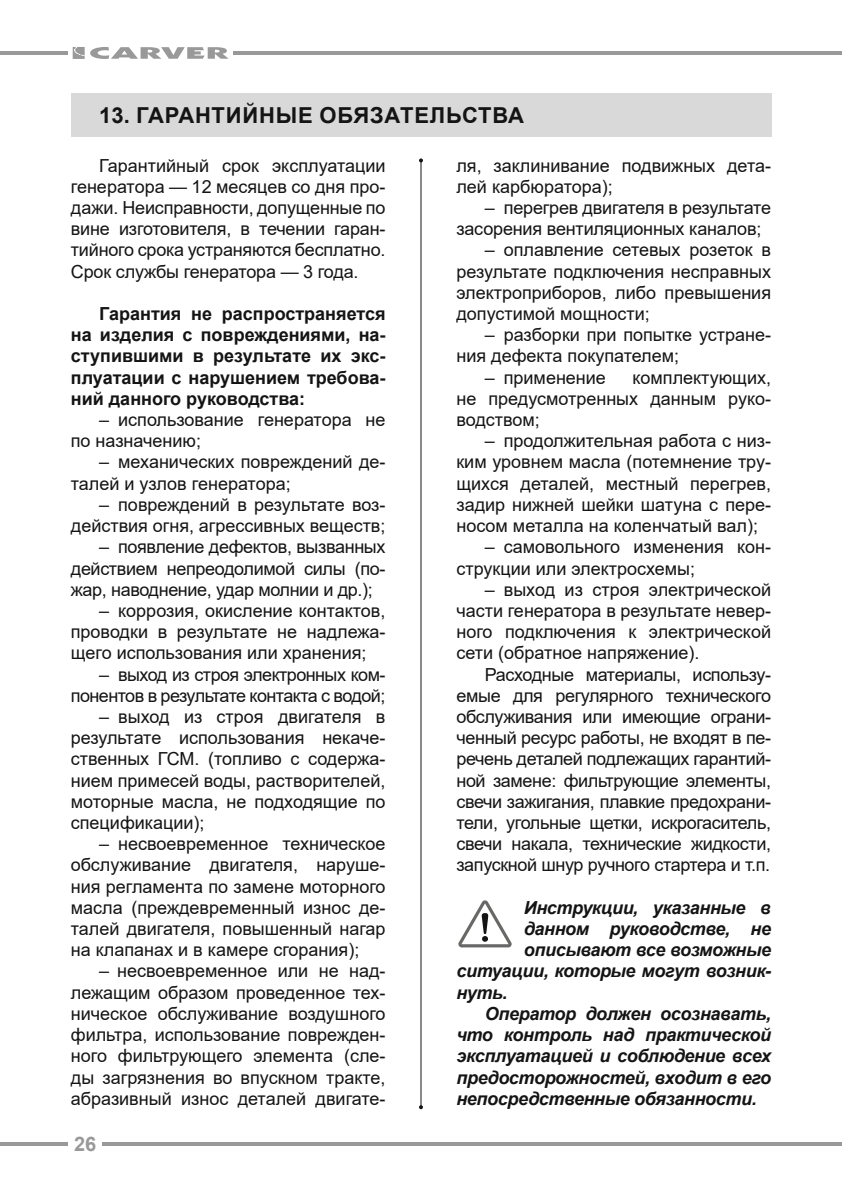
<style>
.page{position:relative;width:842px;height:1191px;background:#fff}
.page>*{position:absolute;margin:0;border:0;box-sizing:border-box;transform-origin:0 0}
.t1{font:700 22px "Arial";letter-spacing:.035em;color:#131413}
.t2{font:700 20px "Arial";color:#999}
.t3{font:18px/21.2px "Arial";color:#131413;text-align:justify}
.t4{font:italic 700 18px "Arial";letter-spacing:-.02em;color:#131413}
.t5{font:700 18px/21.2px "Arial";color:#131413;text-align:justify}
.t6{font:18px/21.2px "Arial";letter-spacing:-.03em;color:#131413;text-align:right}
</style>
<div class="page">
<hr style="left:234px;top:51px;width:608px;height:4px;background:#999">
<hr style="left:102px;top:1142px;width:740px;height:3px;background:#999">
<hr style="left:0;top:51px;width:68px;height:4px;background:#999">
<svg style="left:0;top:1142px;width:68px;height:3px"></svg>
<svg style="left:73px;top:47px;width:156px;height:12px"></svg>
<div style="left:71px;top:94px;width:700px;height:43px;background:#d9d9d9"></div>
<svg style="left:458px;top:900px;width:54px;height:47px"></svg>
<hr style="left:420px;top:160px;width:1px;height:947px;background:#131413">
<svg style="left:419px;top:158px;width:4px;height:4px"></svg>
<svg style="left:419px;top:1105px;width:4px;height:4px"></svg>
<p class="t1" style="left:99px;top:100px;width:426px">13. ГАРАНТИЙНЫЕ ОБЯЗАТЕЛЬСТВА</p>
<p class="t3" style="left:456px;top:154px;width:316px">ля, заклинивание подвижных дета&shy;лей карбюратора);</p>
<p class="t3" style="left:456px;top:197px;width:316px;text-indent:28px">– перегрев двигателя в результате засорения вентиляционных каналов;</p>
<p class="t3" style="left:456px;top:239px;width:316px;text-indent:28px">– оплавление сетевых розеток в результате подключения несправных электроприборов, либо превышения допустимой мощности;</p>
<p class="t3" style="left:456px;top:324px;width:316px;text-indent:28px">– разборки при попытке устране&shy;ния дефекта покупателем;</p>
<p class="t3" style="left:485px;top:366px;width:123px">– применение</p>
<p class="t3" style="left:71px;top:154px;width:316px;text-indent:28px">Гарантийный срок эксплуатации генератора — 12 месяцев со дня про&shy;дажи. Неисправности, допущенные по вине изготовителя, в течении гаран&shy;тийного срока устраняются бесплатно.<br>Срок службы генератора — 3 года.</p>
<p class="t5" style="left:71px;top:303px;width:316px;text-indent:28px">Гарантия не распространяется на изделия с повреждениями, на&shy;ступившими в результате их экс&shy;плуатации с нарушением требова&shy;ний данного руководства:</p>
<p class="t3" style="left:71px;top:409px;width:316px;text-indent:28px">– использование генератора не по назначению;</p>
<p class="t3" style="left:71px;top:451px;width:316px;text-indent:28px">– механических повреждений де&shy;талей и узлов генератора;</p>
<p class="t3" style="left:71px;top:494px;width:316px;text-align:right">– повреждений в результате воз&shy;действия огня, агрессивных веществ;</p>
<p class="t3" style="left:71px;top:536px;width:316px;text-indent:28px">– появление дефектов, вызванных действием непреодолимой силы (по&shy;жар, наводнение, удар молнии и др.);</p>
<p class="t3" style="left:71px;top:600px;width:316px;text-indent:28px">– коррозия, окисление контактов, проводки в результате не надлежа&shy;щего использования или хранения;</p>
<p class="t6" style="left:71px;top:663px;width:316px">– выход из строя электронных ком&shy;понентов в результате контакта с водой;</p>
<p class="t3" style="left:71px;top:706px;width:316px;text-indent:28px">– выход из строя двигателя в результате использования некаче&shy;ственных ГСМ. (топливо с содержа&shy;нием примесей воды, растворителей, моторные масла, не подходящие по спецификации);</p>
<p class="t3" style="left:71px;top:833px;width:316px;text-indent:28px">– несвоевременное техническое обслуживание двигателя, наруше&shy;ния регламента по замене моторного масла (преждевременный износ де&shy;талей двигателя, повышенный нагар на клапанах и в камере сгорания);</p>
<p class="t3" style="left:71px;top:960px;width:316px;text-indent:28px">– несвоевременное или не над&shy;лежащим образом проведенное тех&shy;ническое обслуживание воздушного фильтра, использование поврежден&shy;ного фильтрующего элемента (сле&shy;ды загрязнения во впускном тракте, абразивный износ деталей двигате-</p>
<p class="t3" style="left:456px;top:366px;width:316px;text-indent:176px">комплектующих, не предусмотренных данным руко&shy;водством;</p>
<p class="t3" style="left:456px;top:430px;width:316px;text-indent:28px">– продолжительная работа с низ&shy;ким уровнем масла (потемнение тру&shy;щихся деталей, местный перегрев, задир нижней шейки шатуна с пере&shy;носом металла на коленчатый вал);</p>
<p class="t3" style="left:456px;top:536px;width:316px;text-indent:28px">– самовольного изменения кон&shy;струкции или электросхемы;</p>
<p class="t3" style="left:456px;top:578px;width:316px;text-indent:28px">– выход из строя электрической части генератора в результате невер&shy;ного подключения к электрической сети (обратное напряжение).</p>
<p class="t3" style="left:456px;top:663px;width:316px;text-indent:28px">Расходные материалы, использу&shy;емые для регулярного технического обслуживания или имеющие ограни&shy;ченный ресурс работы, не входят в пе&shy;речень деталей подлежащих гарантий&shy;ной замене: фильтрующие элементы, свечи зажигания, плавкие предохрани&shy;тели, угольные щетки, искрогаситель, свечи накала, технические жидкости, запускной шнур ручного стартера и т.п.</p>
<p class="t4" style="left:524px;top:895px;width:249px">Инструкции, указанные в</p>
<p class="t4" style="left:524px;top:916px;width:249px">данном руководстве, не</p>
<p class="t4" style="left:524px;top:938px;width:249px">описывают все возможные</p>
<p class="t4" style="left:456px;top:959px;width:316px">ситуации, которые могут возник-</p>
<p class="t4" style="left:456px;top:980px;width:53px">нуть.</p>
<p class="t4" style="left:485px;top:1001px;width:288px">Оператор должен осознавать,</p>
<p class="t4" style="left:456px;top:1022px;width:316px">что контроль над практической</p>
<p class="t4" style="left:456px;top:1044px;width:316px">эксплуатацией и соблюдение всех</p>
<p class="t4" style="left:456px;top:1065px;width:316px">предосторожностей, входит в его</p>
<p class="t4" style="left:456px;top:1086px;width:302px">непосредственные обязанности.</p>
<p class="t2" style="left:74px;top:1129px;width:24px">26</p>
</div>
